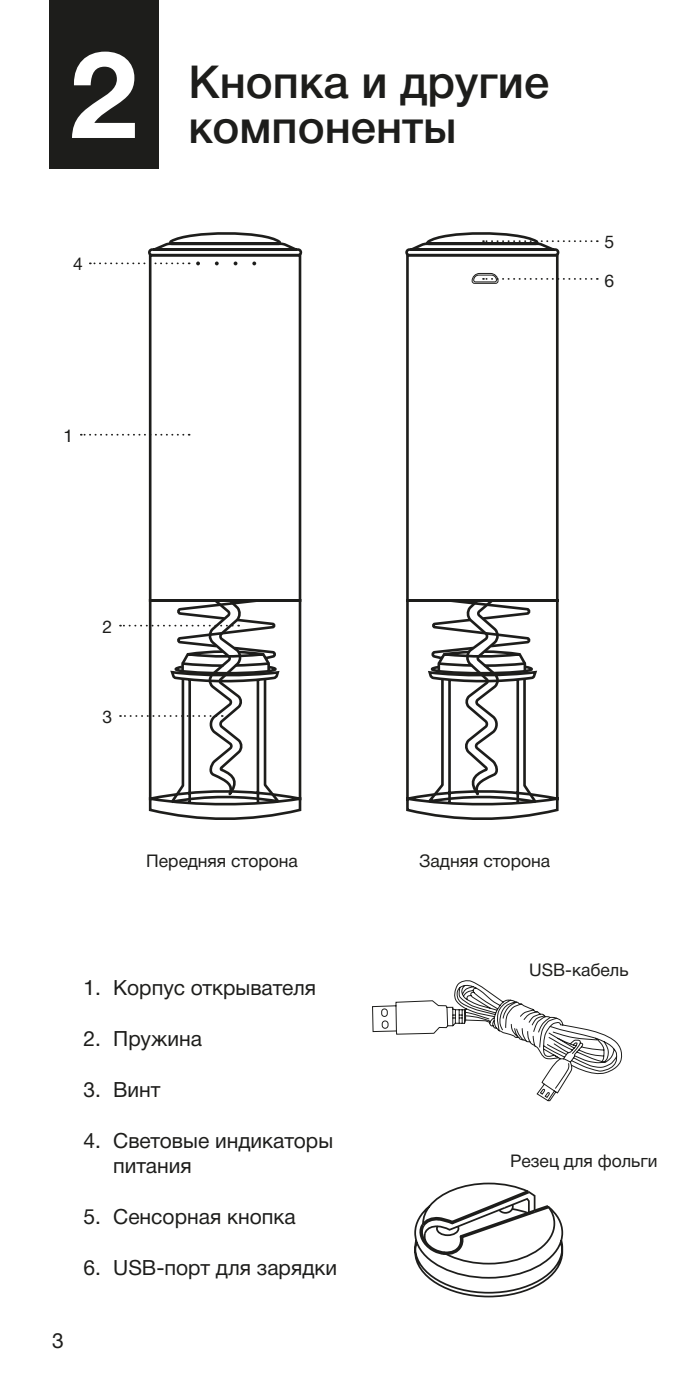
<style>
.page{position:relative;width:695px;height:1389px;background:#fff}
.page>*{position:absolute;margin:0;border:0;box-sizing:border-box;transform-origin:0 0}
.Номер_главы{font:700 122.5px "Helvetica Neue Cyr";color:#fff}
.Заголовок_1{font:500 45.5px/45.5px "Helvetica Neue Cyr";color:#1d1d1b}
.Номер_страницы{font:21px/25.2px "Helvetica Neue Cyr";color:#1d1d1b}
.Подпись{font:17.5px "Helvetica Neue Cyr";color:#1d1d1b}
</style>
<div class="page">
<svg style="left:406px;top:258px;width:153px;height:562px"></svg>
<svg style="left:423px;top:597px;width:118px;height:215px"></svg>
<svg style="left:148px;top:265px;width:154px;height:555px"></svg>
<div style="left:50px;top:0;width:109px;height:169px;background:#1d1d1b"></div>
<svg style="left:372px;top:980px;width:251px;height:122px"></svg>
<svg style="left:90px;top:232px;width:213px;height:33px"></svg>
<svg style="left:81px;top:434px;width:102px;height:2px"></svg>
<svg style="left:120px;top:597px;width:164px;height:215px"></svg>
<svg style="left:405px;top:232px;width:192px;height:26px"></svg>
<svg style="left:471px;top:273px;width:126px;height:11px"></svg>
<svg style="left:414px;top:1182px;width:150px;height:116px"></svg>
<p class="Номер_главы" style="left:70px;top:27px;width:70px">2</p>
<p class="Подпись" style="left:73px;top:254px;width:11px">4</p>
<p class="Заголовок_1" style="left:189px;top:59px;width:362px">Кнопка и другие компоненты</p>
<p class="Подпись" style="left:604px;top:233px;width:11px">5</p>
<p class="Подпись" style="left:604px;top:271px;width:11px">6</p>
<p class="Подпись" style="left:63px;top:427px;width:11px">1</p>
<p class="Подпись" style="left:103px;top:617px;width:11px">2</p>
<p class="Подпись" style="left:103px;top:707px;width:11px">3</p>
<p class="Подпись" style="left:146px;top:852px;width:153px">Передняя сторона</p>
<p class="Подпись" style="left:419px;top:852px;width:132px">Задняя сторона</p>
<p class="Подпись" style="left:529px;top:960px;width:101px">USB-кабель</p>
<p class="Номер_страницы" style="left:83px;top:975px;width:234px">1. Корпус открывателя</p>
<p class="Номер_страницы" style="left:83px;top:1026px;width:120px">2. Пружина</p>
<p class="Номер_страницы" style="left:83px;top:1077px;width:79px">3. Винт</p>
<p class="Номер_страницы" style="left:113px;top:1128px;width:221px;text-indent:-30px">4. Световые индикаторы питания</p>
<p class="Номер_страницы" style="left:83px;top:1205px;width:214px">5. Сенсорная кнопка</p>
<p class="Номер_страницы" style="left:83px;top:1256px;width:255px">6. USB-порт для зарядки</p>
<p class="Номер_страницы" style="left:52px;top:1329px;width:13px">3</p>
<p class="Подпись" style="left:510px;top:1152px;width:149px">Резец для фольги</p>
</div>
